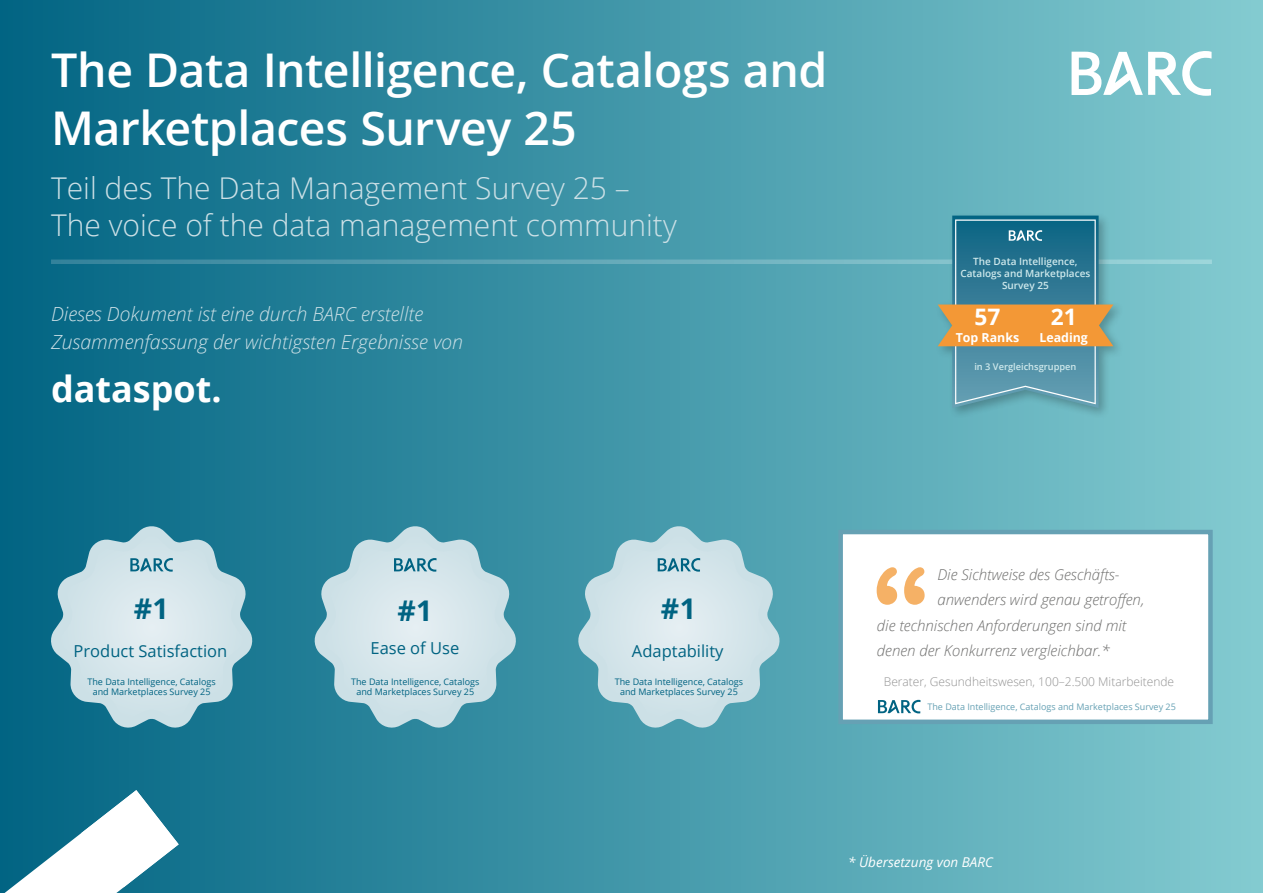
<style>
.page{position:relative;width:1263px;height:893px;background:#fff}
.page>*{position:absolute;margin:0;border:0;box-sizing:border-box;transform-origin:0 0}
.t1{font:600 46.5px/58.5px "Open Sans";letter-spacing:-.01em;color:#fff}
.t2{font:700 36px "Open Sans";color:#fff}
.t3{font:300 30px/37.5px "Open Sans";color:#cce0e6}
.t4{font:700 28.5px "Open Sans";color:#006382}
.t5{font:700 22.65px "Open Sans";color:#fff}
.t6{font:italic 300 19.5px/28.5px "Open Sans";color:#cce0e6}
.t7{font:16.5px "Open Sans";color:#006382}
.t8{font:italic 300 15px "Open Sans";color:#6e6e6d}
.t9{font:italic 13.5px "Open Sans";color:#fff}
.t10{font:700 12.45px "Open Sans";color:#fff}
.t11{font:300 12px "Open Sans";color:#929292}
.t12{font:600 10.05px/11.9px "Open Sans";color:#cfe9ec;text-align:center}
.t13{font:600 9.3px "Open Sans";color:#cfe9ec}
.t14{font:9px/10.5px "Open Sans";color:#006382;text-align:center}
.t15{font:9px "Open Sans";color:#66a1b4}
</style>
<div class="page">
<div style="left:0;top:0;width:1263px;height:893px;background:linear-gradient(to right,#016483,#84cbd1)"></div>
<svg style="left:5px;top:790px;width:174px;height:103px"></svg>
<svg style="left:1071px;top:51px;width:140px;height:45px"></svg>
<svg style="left:51px;top:260px;width:1161px;height:4px;background:#60a6b6"></svg>
<div style="left:935px;top:212px;width:190px;height:208px;background:#000;opacity:.25"></div>
<svg style="left:938px;top:216px;width:175px;height:192px;background:#698f8c"></svg>
<svg style="left:41px;top:522px;width:220px;height:215px;background:#14728d"></svg>
<svg style="left:54px;top:531px;width:195px;height:194px;background:#a4c8d3"></svg>
<svg style="left:305px;top:522px;width:219px;height:215px;background:#2f879e"></svg>
<svg style="left:318px;top:531px;width:195px;height:194px;background:#abcdd7"></svg>
<svg style="left:569px;top:522px;width:219px;height:215px;background:#4a9cad"></svg>
<svg style="left:581px;top:531px;width:196px;height:194px;background:#b1d2da"></svg>
<div style="left:841px;top:532px;width:369px;height:190px;background:#fff"></div>
<div style="left:838px;top:530px;width:375px;height:194px;border:4px solid #66a1b4"></div>
<svg style="left:877px;top:567px;width:48px;height:38px"></svg>
<svg style="left:878px;top:700px;width:42px;height:13px"></svg>
<h1 class="t1" style="left:51px;top:40px;width:778px">The Data Intelligence, Catalogs and<br>Marketplaces Survey 25</h1>
<h3 class="t3" style="left:51px;top:168px;width:627px">Teil des The Data Management Survey 25 –<br>The voice of the data management community</h3>
<h3 class="t6" style="left:51px;top:299px;width:414px">Dieses Dokument ist eine durch BARC erstellte<br>Zusammenfassung der wichtigsten Ergebnisse von</h3>
<h2 class="t2" style="left:51px;top:363px;width:172px">dataspot.</h2>
<p class="t12" style="left:960px;top:256px;width:131px">The Data Intelligence,<br>Catalogs and Marketplaces<br>Survey 25</p>
<h3 class="t5" style="left:974px;top:301px;width:27px">57</h3>
<h3 class="t5" style="left:1051px;top:301px;width:27px">21</h3>
<h3 class="t10" style="left:1039px;top:328px;width:50px">Leading</h3>
<p class="t13" style="left:974px;top:360px;width:104px">in 3 Vergleichsgruppen</p>
<h3 class="t10" style="left:956px;top:328px;width:65px">Top Ranks</h3>
<h3 class="t4" style="left:134px;top:588px;width:37px">#1</h3>
<h3 class="t7" style="left:74px;top:639px;width:155px">Product Satisfaction</h3>
<p class="t14" style="left:87px;top:676px;width:130px">The Data Intelligence, Catalogs and Marketplaces Survey 25</p>
<h3 class="t4" style="left:397px;top:590px;width:37px">#1</h3>
<h3 class="t7" style="left:370px;top:637px;width:90px">Ease of Use</h3>
<p class="t14" style="left:351px;top:676px;width:130px">The Data Intelligence, Catalogs and Marketplaces Survey 25</p>
<h3 class="t4" style="left:661px;top:588px;width:37px">#1</h3>
<h3 class="t7" style="left:632px;top:639px;width:93px">Adaptability</h3>
<p class="t14" style="left:615px;top:676px;width:130px">The Data Intelligence, Catalogs and Marketplaces Survey 25</p>
<h3 class="t8" style="left:937px;top:564px;width:184px">Die Sichtweise des Geschäfts-</h3>
<h3 class="t8" style="left:937px;top:589px;width:208px">anwenders wird genau getroffen,</h3>
<h3 class="t8" style="left:877px;top:615px;width:251px">die technischen Anforderungen sind mit</h3>
<h3 class="t8" style="left:877px;top:640px;width:234px">denen der Konkurrenz vergleichbar.*</h3>
<h3 class="t11" style="left:884px;top:673px;width:292px">Berater, Gesundheitswesen, 100–2.500 Mitarbeitende</h3>
<p class="t15" style="left:927px;top:700px;width:250px">The Data Intelligence, Catalogs and Marketplaces Survey 25</p>
<h3 class="t9" style="left:848px;top:853px;width:146px">* Übersetzung von BARC</h3>
</div>
